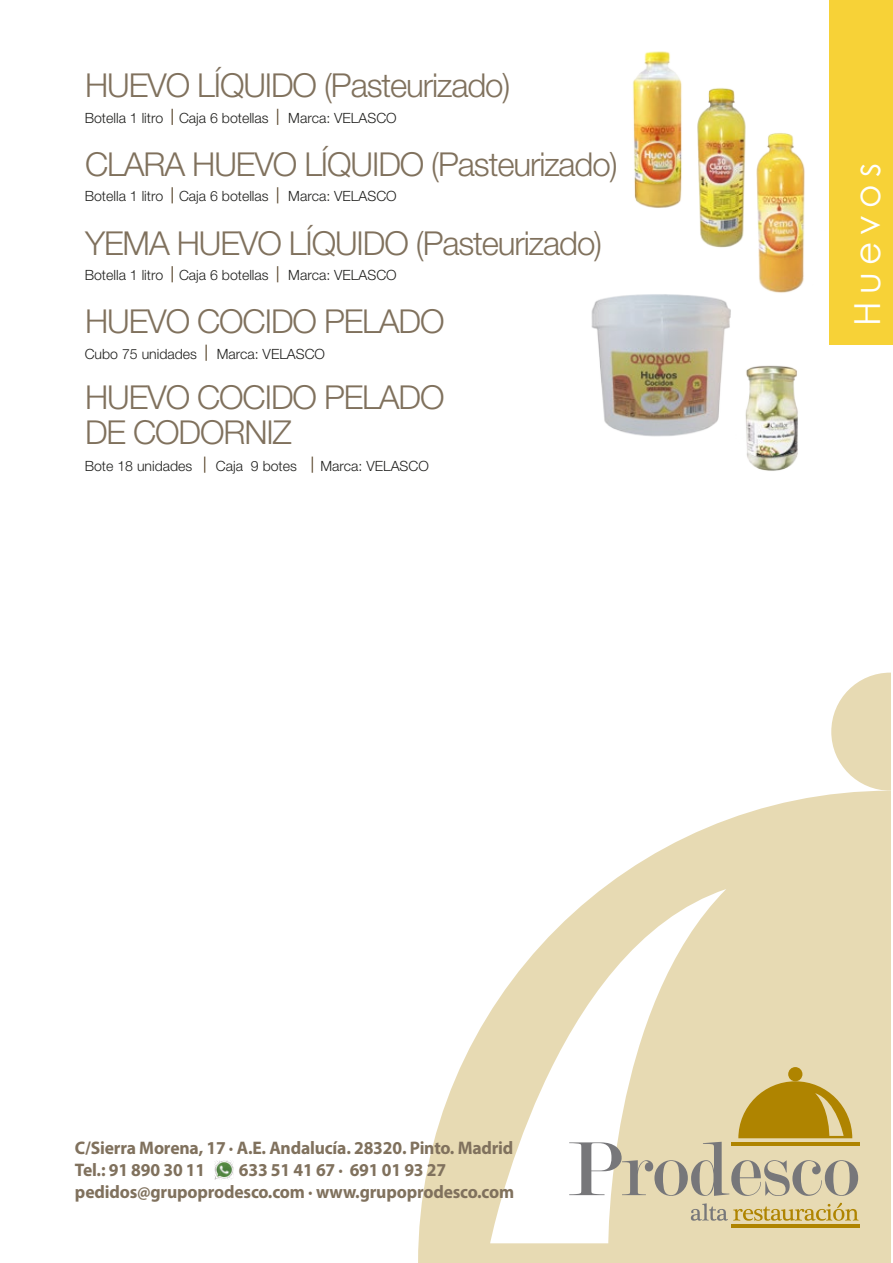
<style>
.page{position:relative;width:893px;height:1263px;background:#fff}
.page>*{position:absolute;margin:0;border:0;box-sizing:border-box;transform-origin:0 0}
.t1{font:35.85px "Century Gothic";letter-spacing:.2em;color:#fff}
.t2{font:300 33px/34.5px "Helvetica Neue LT Std";letter-spacing:-.035em;color:#80715d}
.t3{font:700 18.15px/21.9px "Myriad Pro";letter-spacing:-.01em;color:#80715d}
.t4{font:300 14.1px "Helvetica Neue LT Std";color:#21211f}
</style>
<div class="page">
<svg style="left:831px;top:673px;width:59px;height:118px"></svg>
<svg style="left:418px;top:791px;width:472px;height:472px;fill:#e7dab3"></svg>
<img style="left:214px;top:1160px;width:19px;height:19px">
<svg style="left:171px;top:109px;width:2px;height:16px"></svg>
<svg style="left:277px;top:109px;width:1px;height:16px"></svg>
<svg style="left:171px;top:187px;width:2px;height:16px"></svg>
<svg style="left:277px;top:187px;width:1px;height:16px"></svg>
<svg style="left:171px;top:266px;width:2px;height:16px"></svg>
<svg style="left:277px;top:266px;width:1px;height:16px"></svg>
<svg style="left:205px;top:345px;width:2px;height:16px"></svg>
<svg style="left:204px;top:457px;width:1px;height:16px"></svg>
<svg style="left:312px;top:457px;width:1px;height:16px"></svg>
<div style="left:829px;top:0;width:64px;height:344px;background:#f7d237"></div>
<hr style="left:731px;top:1142px;width:128px;height:3px;background:#af8400">
<hr style="left:731px;top:1224px;width:128px;height:3px;background:#af8400">
<div style="left:788px;top:1067px;width:14px;height:14px;background:#af8400;border-radius:50%"></div>
<svg style="left:569px;top:1081px;width:289px;height:115px"></svg>
<svg style="left:691px;top:1203px;width:168px;height:18px;background:#d3c18a"></svg>
<img style="left:697px;top:88px;width:48px;height:160px">
<img style="left:591px;top:294px;width:140px;height:143px">
<img style="left:725px;top:356px;width:73px;height:115px">
<img style="left:741px;top:122px;width:64px;height:171px">
<img style="left:632px;top:51px;width:50px;height:157px">
<h2 class="t2" style="left:85px;top:68px;width:427px">HUEVO LÍQUIDO (Pasteurizado)</h2>
<p class="t4" style="left:85px;top:109px;width:185px">Botella 1 litro Caja 6 botellas</p>
<p class="t4" style="left:288px;top:109px;width:110px">Marca: VELASCO</p>
<h2 class="t2" style="left:85px;top:146px;width:534px">CLARA HUEVO LÍQUIDO (Pasteurizado)</h2>
<p class="t4" style="left:85px;top:188px;width:185px">Botella 1 litro Caja 6 botellas</p>
<p class="t4" style="left:288px;top:188px;width:110px">Marca: VELASCO</p>
<h2 class="t2" style="left:85px;top:225px;width:519px">YEMA HUEVO LÍQUIDO (Pasteurizado)</h2>
<p class="t4" style="left:85px;top:266px;width:185px">Botella 1 litro Caja 6 botellas</p>
<p class="t4" style="left:288px;top:266px;width:110px">Marca: VELASCO</p>
<h2 class="t2" style="left:85px;top:304px;width:361px">HUEVO COCIDO PELADO</h2>
<p class="t4" style="left:85px;top:345px;width:114px">Cubo 75 unidades</p>
<p class="t4" style="left:217px;top:345px;width:110px">Marca: VELASCO</p>
<h2 class="t2" style="left:85px;top:380px;width:361px">HUEVO COCIDO PELADO<br>DE CODORNIZ</h2>
<p class="t4" style="left:85px;top:457px;width:109px">Bote 18 unidades</p>
<p class="t4" style="left:216px;top:457px;width:82px">Caja 9 botes</p>
<p class="t4" style="left:320px;top:457px;width:110px">Marca: VELASCO</p>
<h1 class="t1" style="left:842px;top:326px;width:164px;rotate:-90deg">Huevos</h1>
<p class="t3" style="left:75px;top:1137px;width:440px">C/Sierra Morena, 17 · A.E. Andalucía. 28320. Pinto. Madrid<br>Tel.: 91 890 30 11</p>
<p class="t3" style="left:75px;top:1158px;width:441px;text-indent:164px">633 51 41 67 · 691 01 93 27 pedidos@grupoprodesco.com · www.grupoprodesco.com</p>
</div>
